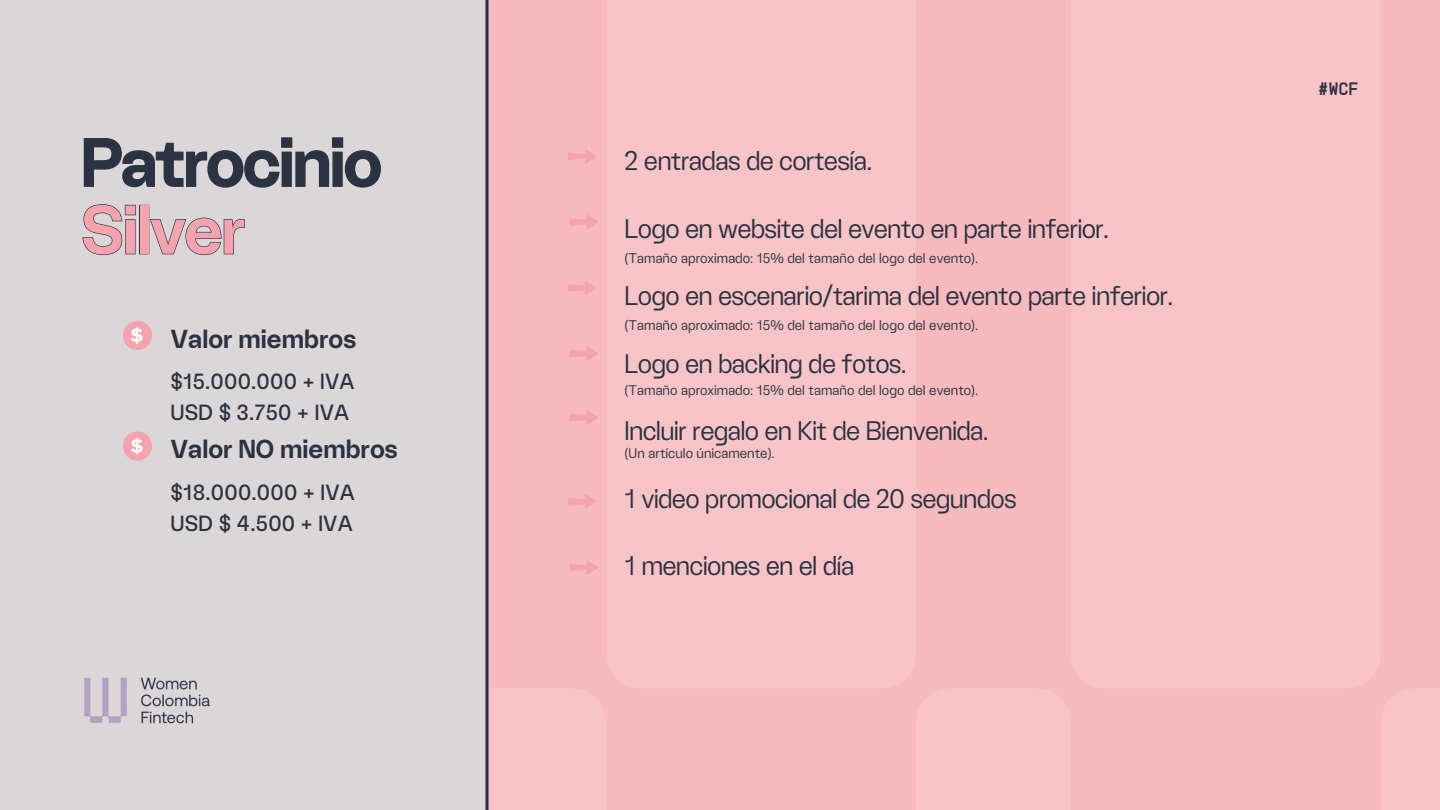
<style>
.page{position:relative;width:1440px;height:810px;background:#fff}
.page>*{position:absolute;margin:0;border:0;box-sizing:border-box;transform-origin:0 0}
.t1{font:900 68px "Wasa";letter-spacing:-.03em;color:#2b3241}
.t2{font:900 68px "Wasa";letter-spacing:-.03em;color:#f5a4af}
.t3{font:500 27px "Wasa";letter-spacing:-.03em;color:#2b3241}
.t4{font:900 26px "Wasa";color:#2b3241}
.t5{font:700 22px/30.8px "Wasa";letter-spacing:.01em;color:#2b3241}
.t6{font:500 18px "PP Supply Mono";color:#2b3241}
.t7{font:500 14px "Wasa";color:#2b3241}
</style>
<div class="page">
<div style="left:486px;top:0;width:954px;height:810px;background:#f8c4c7"></div>
<div style="left:0;top:0;width:486px;height:810px;background:#dbd6d7"></div>
<svg style="left:83px;top:137px;width:298px;height:51px"></svg>
<svg style="left:82px;top:204px;width:163px;height:52px"></svg>
<hr style="left:486px;top:0;width:3px;height:810px;background:#2b3241">
<svg style="left:123px;top:321px;width:29px;height:29px"></svg>
<svg style="left:123px;top:431px;width:29px;height:30px"></svg>
<svg style="left:568px;top:149px;width:29px;height:14px"></svg>
<svg style="left:570px;top:215px;width:28px;height:14px"></svg>
<svg style="left:568px;top:281px;width:29px;height:14px"></svg>
<svg style="left:570px;top:346px;width:28px;height:15px"></svg>
<svg style="left:570px;top:410px;width:28px;height:15px"></svg>
<img style="left:84px;top:677px;width:125px;height:47px">
<svg style="left:568px;top:495px;width:29px;height:14px"></svg>
<svg style="left:570px;top:560px;width:28px;height:15px"></svg>
<h1 class="t1" style="left:81px;top:133px;width:303px">Patrocinio</h1>
<h1 class="t2" style="left:81px;top:200px;width:166px">Silver</h1>
<p class="t4" style="left:170px;top:327px;width:187px">Valor miembros</p>
<p class="t5" style="left:170px;top:368px;width:186px">$15.000.000 + IVA<br>USD $ 3.750 + IVA</p>
<p class="t4" style="left:170px;top:438px;width:229px">Valor NO miembros</p>
<p class="t5" style="left:170px;top:478px;width:186px">$18.000.000 + IVA<br>USD $ 4.500 + IVA</p>
<p class="t3" style="left:625px;top:149px;width:249px">2 entradas de cortesía.</p>
<p class="t3" style="left:625px;top:216px;width:486px">Logo en website del evento en parte inferior.</p>
<p class="t7" style="left:625px;top:252px;width:355px">(Tamaño aproximado: 15% del tamaño del logo del evento).</p>
<p class="t3" style="left:625px;top:284px;width:550px">Logo en escenario/tarima del evento parte inferior.</p>
<p class="t7" style="left:625px;top:319px;width:355px">(Tamaño aproximado: 15% del tamaño del logo del evento).</p>
<p class="t3" style="left:625px;top:351px;width:284px">Logo en backing de fotos.</p>
<p class="t7" style="left:625px;top:384px;width:355px">(Tamaño aproximado: 15% del tamaño del logo del evento).</p>
<p class="t3" style="left:625px;top:419px;width:366px">Incluir regalo en Kit de Bienvenida.</p>
<p class="t7" style="left:625px;top:447px;width:152px">(Un artículo únicamente).</p>
<p class="t3" style="left:625px;top:486px;width:394px">1 video promocional de 20 segundos</p>
<p class="t3" style="left:625px;top:554px;width:231px">1 menciones en el día</p>
<p class="t6" style="left:1318px;top:82px;width:43px">#WCF</p>
</div>
